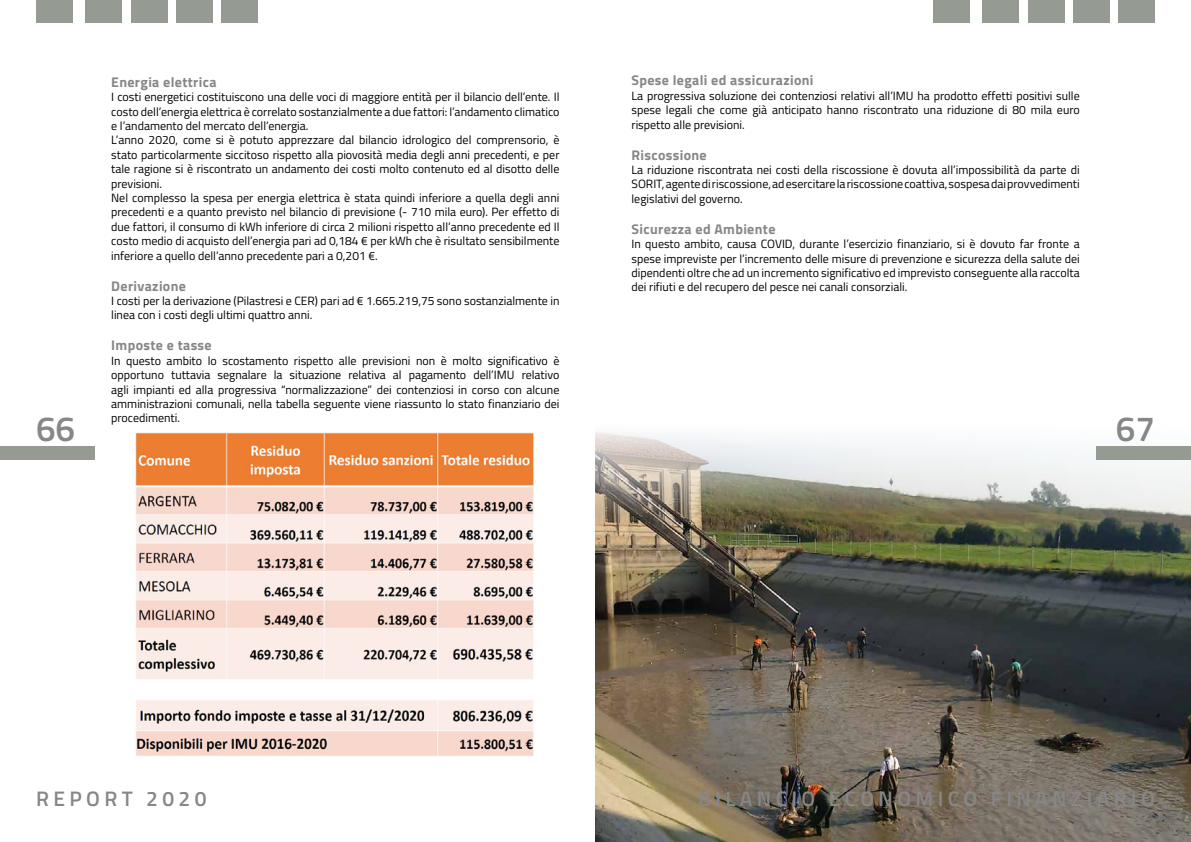
<style>
.page{position:relative;width:1191px;height:842px;background:#fff}
.page>*{position:absolute;margin:0;border:0;box-sizing:border-box;transform-origin:0 0}
.t1{font:600 35px "Titillium Web";color:#878787}
.t2{font:600 21px "Titillium Web";letter-spacing:.21em;color:#878787}
.t3{font:700 14px "Titillium Web";letter-spacing:.025em;color:#878787}
.t4{font:12px/14.4px "Titillium Web";color:#000;text-align:justify}
</style>
<div class="page">
<img style="left:595px;top:432px;width:596px;height:410px">
<img style="left:136px;top:432px;width:398px;height:324px">
<div style="left:0;top:446px;width:95px;height:13px;background:#959a93"></div>
<div style="left:1096px;top:446px;width:95px;height:13px;background:#959a93"></div>
<div style="left:221px;top:0;width:37px;height:23px;background:#959a93"></div>
<div style="left:176px;top:0;width:37px;height:23px;background:#959a93"></div>
<div style="left:131px;top:0;width:37px;height:23px;background:#959a93"></div>
<div style="left:85px;top:0;width:36px;height:23px;background:#959a93"></div>
<div style="left:36px;top:0;width:37px;height:23px;background:#959a93"></div>
<div style="left:1118px;top:0;width:37px;height:23px;background:#959a93"></div>
<div style="left:1073px;top:0;width:37px;height:23px;background:#959a93"></div>
<div style="left:1028px;top:0;width:37px;height:23px;background:#959a93"></div>
<div style="left:981px;top:0;width:37px;height:23px;background:#959a93"></div>
<div style="left:933px;top:0;width:36px;height:23px;background:#959a93"></div>
<p class="t3" style="left:631px;top:70px;width:184px">Spese legali ed assicurazioni</p>
<p class="t4" style="left:631px;top:88px;width:450px">La progressiva soluzione dei contenziosi relativi all’IMU ha prodotto effetti positivi sulle spese legali che come già anticipato hanno riscontrato una riduzione di 80 mila euro rispetto alle previsioni.</p>
<p class="t3" style="left:631px;top:144px;width:77px">Riscossione</p>
<p class="t4" style="left:631px;top:162px;width:450px">La riduzione riscontrata nei costi della riscossione è dovuta all’impossibilità da parte di SORIT, agente di riscossione, ad esercitare la riscossione coattiva, sospesa dai provvedimenti legislativi del governo.</p>
<p class="t3" style="left:631px;top:218px;width:145px">Sicurezza ed Ambiente</p>
<p class="t4" style="left:631px;top:236px;width:450px">In questo ambito, causa COVID, durante l’esercizio finanziario, si è dovuto far fronte a spese impreviste per l’incremento delle misure di prevenzione e sicurezza della salute dei dipendenti oltre che ad un incremento significativo ed imprevisto conseguente alla raccolta dei rifiuti e del recupero del pesce nei canali consorziali.</p>
<p class="t3" style="left:111px;top:71px;width:107px">Energia elettrica</p>
<p class="t4" style="left:111px;top:89px;width:450px;text-align:left">I costi energetici costituiscono una delle voci di maggiore entità per il bilancio dell’ente. Il costo dell’energia elettrica è correlato sostanzialmente a due fattori: l’andamento climatico e l’andamento del mercato dell’energia.<br>L’anno 2020, come si è potuto apprezzare dal bilancio idrologico del comprensorio, è stato particolarmente siccitoso rispetto alla piovosità media degli anni precedenti, e per tale ragione si è riscontrato un andamento dei costi molto contenuto ed al disotto delle previsioni.<br>Nel complesso la spesa per energia elettrica è stata quindi inferiore a quella degli anni precedenti e a quanto previsto nel bilancio di previsione (- 710 mila euro). Per effetto di due fattori, il consumo di kWh inferiore di circa 2 milioni rispetto all’anno precedente ed Il costo medio di acquisto dell’energia pari ad 0,184 € per kWh che è risultato sensibilmente inferiore a quello dell’anno precedente pari a 0,201 €.</p>
<p class="t3" style="left:111px;top:275px;width:76px">Derivazione</p>
<p class="t4" style="left:111px;top:293px;width:450px">I costi per la derivazione (Pilastresi e CER) pari ad € 1.665.219,75 sono sostanzialmente in linea con i costi degli ultimi quattro anni.</p>
<p class="t3" style="left:111px;top:335px;width:102px">Imposte e tasse</p>
<p class="t4" style="left:111px;top:353px;width:450px">In questo ambito lo scostamento rispetto alle previsioni non è molto significativo è opportuno tuttavia segnalare la situazione relativa al pagamento dell’IMU relativo agli impianti ed alla progressiva “normalizzazione” dei contenziosi in corso con alcune amministrazioni comunali, nella tabella seguente viene riassunto lo stato finanziario dei procedimenti.</p>
<h1 class="t1" style="left:36px;top:402px;width:41px">66</h1>
<h1 class="t1" style="left:1115px;top:402px;width:41px">67</h1>
<h2 class="t2" style="left:36px;top:783px;width:172px">REPORT 2020</h2>
<h2 class="t2" style="left:698px;top:783px;width:458px">BILANCIO ECONOMICO FINANZIARIO</h2>
</div>
